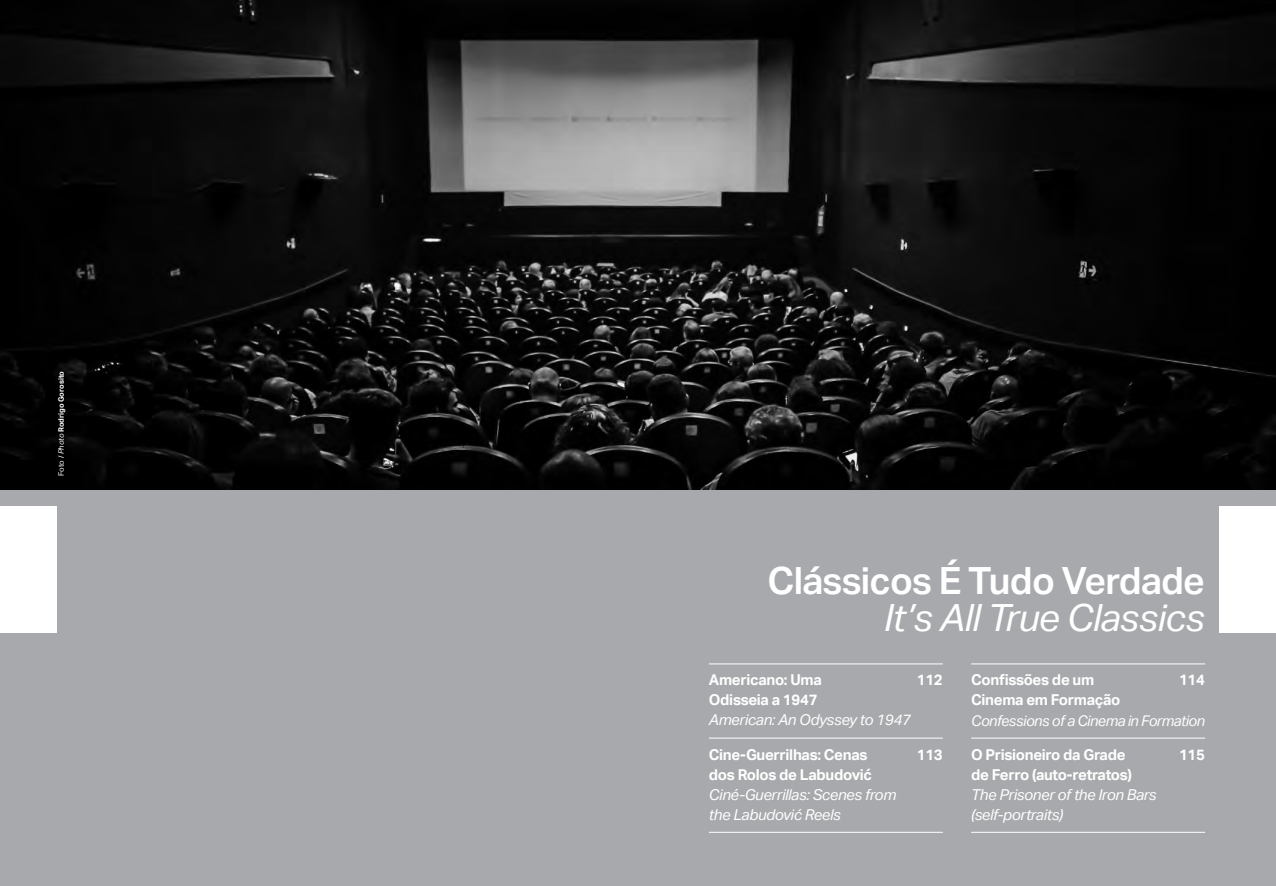
<style>
.page{position:relative;width:1276px;height:886px;background:#fff}
.page>*{position:absolute;margin:0;border:0;box-sizing:border-box;transform-origin:0 0}
.t1{font:600 37.5px "Aktiv Grotesk";letter-spacing:-.02em;color:#fff}
.t2{font:italic 37.5px "Aktiv Grotesk";letter-spacing:-.02em;color:#fff}
.t3{font:700 15px "Aktiv Grotesk";letter-spacing:-.02em;color:#fff}
.t4{font:italic 15px/20px "Aktiv Grotesk";letter-spacing:-.02em;color:#fff}
.t5{font:italic 14.75px "Aktiv Grotesk";letter-spacing:-.03em;color:#fff}
.t6{font:700 7.5px "Aktiv Grotesk";color:#fff}
.s1{font-weight:400}
.s2{font-weight:400;font-style:italic}
</style>
<div class="page">
<div style="left:0;top:1px;width:1276px;height:885px;background:#a7a9ac"></div>
<div style="left:0;top:506px;width:57px;height:127px;background:#fff"></div>
<img style="left:0;top:0;width:1276px;height:489px">
<div style="left:1219px;top:506px;width:57px;height:127px;background:#fff"></div>
<hr style="left:709px;top:663px;width:234px;height:1px;background:#fff">
<hr style="left:709px;top:738px;width:234px;height:1px;background:#fff">
<hr style="left:709px;top:832px;width:234px;height:1px;background:#fff">
<hr style="left:971px;top:663px;width:234px;height:1px;background:#fff">
<hr style="left:971px;top:738px;width:234px;height:1px;background:#fff">
<hr style="left:971px;top:832px;width:234px;height:1px;background:#fff">
<p class="t6" style="left:57px;top:476px;width:106px;rotate:-90deg"><span class="s1">Foto /</span> <span class="s2">Photo</span> Rodrigo Gorosito</p>
<h1 class="t1" style="left:767px;top:559px;width:439px">Clássicos É Tudo Verdade</h1>
<h1 class="t2" style="left:883px;top:596px;width:323px">It’s All True Classics</h1>
<p class="t3" style="left:709px;top:671px;width:114px">Americano: Uma</p>
<p class="t3" style="left:916px;top:671px;width:28px">112</p>
<p class="t3" style="left:709px;top:691px;width:110px">Odisseia a 1947</p>
<p class="t4" style="left:709px;top:710px;width:203px">American: An Odyssey to 1947</p>
<p class="t3" style="left:709px;top:746px;width:160px">Cine-Guerrilhas: Cenas</p>
<p class="t3" style="left:916px;top:746px;width:28px">113</p>
<p class="t3" style="left:709px;top:766px;width:165px">dos Rolos de Labudović</p>
<p class="t4" style="left:709px;top:784px;width:189px">Ciné-Guerrillas: Scenes from the Labudović Reels</p>
<p class="t3" style="left:971px;top:671px;width:125px">Confissões de um</p>
<p class="t3" style="left:1179px;top:671px;width:28px">114</p>
<p class="t3" style="left:971px;top:691px;width:151px">Cinema em Formação</p>
<p class="t5" style="left:971px;top:712px;width:235px">Confessions of a Cinema in Formation</p>
<p class="t3" style="left:971px;top:746px;width:156px">O Prisioneiro da Grade</p>
<p class="t3" style="left:1179px;top:746px;width:28px">115</p>
<p class="t3" style="left:971px;top:766px;width:162px">de Ferro (auto-retratos)</p>
<p class="t4" style="left:971px;top:784px;width:187px">The Prisoner of the Iron Bars (self-portraits)</p>
</div>
